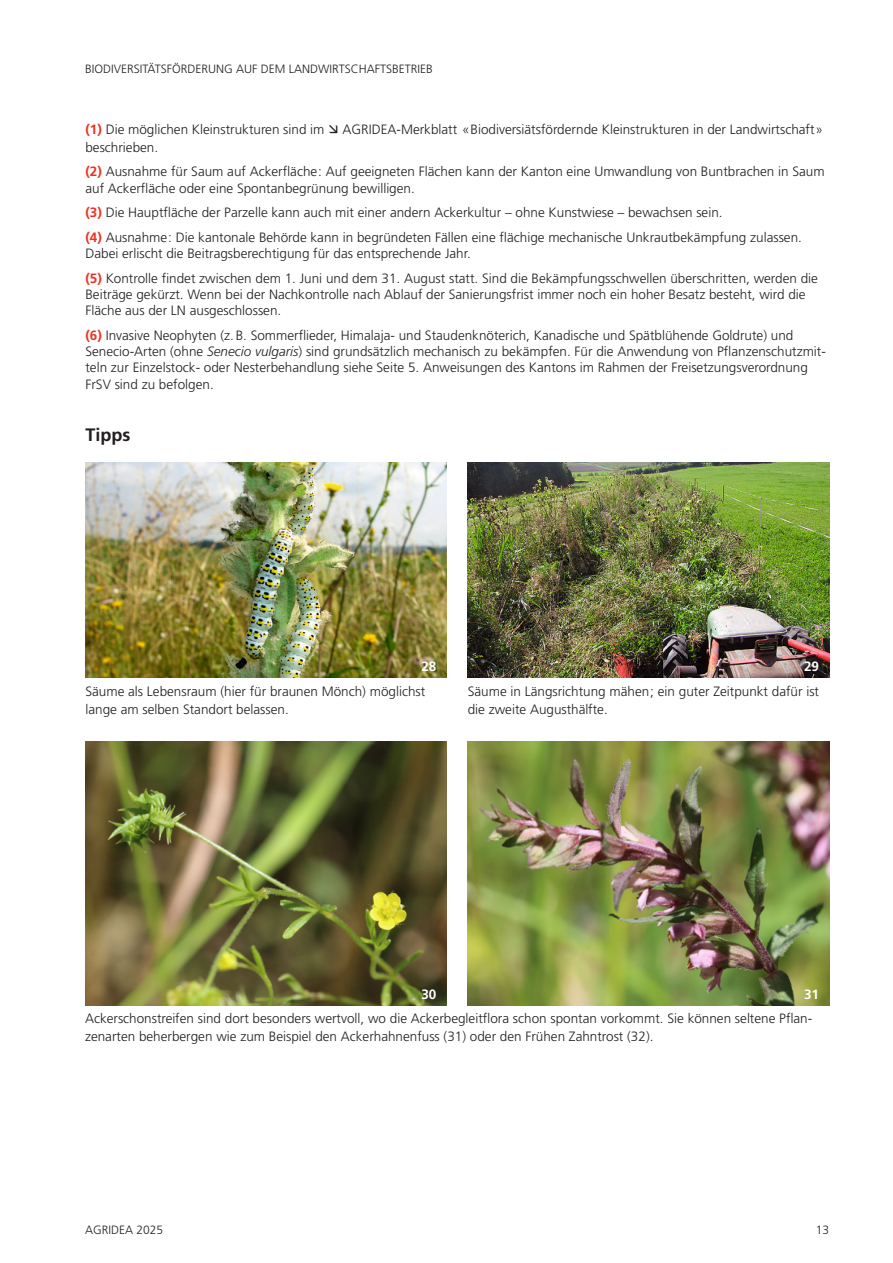
<style>
.page{position:relative;width:893px;height:1263px;background:#fff}
.page>*{position:absolute;margin:0;border:0;box-sizing:border-box;transform-origin:0 0}
.Überschrift_2_nach_1_2{font:700 18px "Frutiger LT Pro";color:#231f20}
.Standard_Grundschrift{font:300 13.5px/16.2px "Frutiger LT Pro";color:#231f20}
.t1{font:700 13.5px "Frutiger LT Pro";color:#fff}
.t2{font:300 12px "Frutiger LT Pro";color:#231f20}
.s1{font-weight:700;color:#ef3122}
.s2{font-style:italic}
</style>
<div class="page">
<img style="left:468px;top:463px;width:361px;height:215px">
<img style="left:468px;top:742px;width:361px;height:264px">
<img style="left:85px;top:463px;width:361px;height:215px">
<img style="left:85px;top:742px;width:361px;height:264px">
<p class="t2" style="left:85px;top:62px;width:349px">BIODIVERSITÄTSFÖRDERUNG AUF DEM LANDWIRTSCHAFTSBETRIEB</p>
<p class="Standard_Grundschrift" style="left:85px;top:121px;width:241px"><span class="s1">(1)</span> Die möglichen Kleinstrukturen sind im</p>
<p class="Standard_Grundschrift" style="left:342px;top:121px;width:482px">AGRIDEA-Merkblatt «Biodiversiätsfördernde Kleinstrukturen in der Landwirtschaft»</p>
<p class="Standard_Grundschrift" style="left:85px;top:139px;width:74px">beschrieben.</p>
<p class="Standard_Grundschrift" style="left:85px;top:164px;width:741px"><span class="s1">(2)</span> Ausnahme für Saum auf Ackerfläche: Auf geeigneten Flächen kann der Kanton eine Umwandlung von Buntbrachen in Saum auf Ackerfläche oder eine Spontanbegrünung bewilligen.</p>
<p class="Standard_Grundschrift" style="left:85px;top:205px;width:639px"><span class="s1">(3)</span> Die Hauptfläche der Parzelle kann auch mit einer andern Ackerkultur – ohne Kunstwiese – bewachsen sein.</p>
<p class="Standard_Grundschrift" style="left:85px;top:229px;width:718px"><span class="s1">(4)</span> Ausnahme: Die kantonale Behörde kann in begründeten Fällen eine flächige mechanische Unkrautbekämpfung zulassen.<br>Dabei erlischt die Beitragsberechtigung für das entsprechende Jahr.</p>
<p class="Standard_Grundschrift" style="left:85px;top:270px;width:734px"><span class="s1">(5)</span> Kontrolle findet zwischen dem 1. Juni und dem 31. August statt. Sind die Bekämpfungsschwellen überschritten, werden die<br>Beiträge gekürzt. Wenn bei der Nachkontrolle nach Ablauf der Sanierungsfrist immer noch ein hoher Besatz besteht, wird die<br>Fläche aus der LN ausgeschlossen.</p>
<p class="Standard_Grundschrift" style="left:85px;top:327px;width:742px"><span class="s1">(6)</span> Invasive Neophyten (z.B. Sommerflieder, Himalaja- und Staudenknöterich, Kanadische und Spätblühende Goldrute) und Senecio-Arten (ohne <span class="s2">Senecio vulgaris</span>) sind grundsätzlich mechanisch zu bekämpfen. Für die Anwendung von Pflanzenschutzmit&shy;teln zur Einzelstock- oder Nesterbehandlung siehe Seite 5. Anweisungen des Kantons im Rahmen der Freisetzungsverordnung FrSV sind zu befolgen.</p>
<p class="Überschrift_2_nach_1_2" style="left:85px;top:424px;width:47px">Tipps</p>
<p class="t1" style="left:421px;top:658px;width:17px">28</p>
<p class="Standard_Grundschrift" style="left:85px;top:683px;width:341px;line-height:18px">Säume als Lebensraum (hier für braunen Mönch) möglichst lange am selben Standort belassen.</p>
<p class="t1" style="left:804px;top:658px;width:17px">29</p>
<p class="Standard_Grundschrift" style="left:468px;top:683px;width:353px;line-height:18px">Säume in Längsrichtung mähen; ein guter Zeitpunkt dafür ist die zweite Augusthälfte.</p>
<p class="t1" style="left:421px;top:986px;width:17px">30</p>
<p class="t1" style="left:804px;top:986px;width:17px">31</p>
<p class="Standard_Grundschrift" style="left:85px;top:1010px;width:729px;line-height:18px">Ackerschonstreifen sind dort besonders wertvoll, wo die Ackerbegleitflora schon spontan vorkommt. Sie können seltene Pflan&shy;zenarten beherbergen wie zum Beispiel den Ackerhahnenfuss (31) oder den Frühen Zahntrost (32).</p>
<p class="t2" style="left:85px;top:1222px;width:80px">AGRIDEA 2025</p>
<p class="t2" style="left:816px;top:1222px;width:15px">13</p>
</div>
